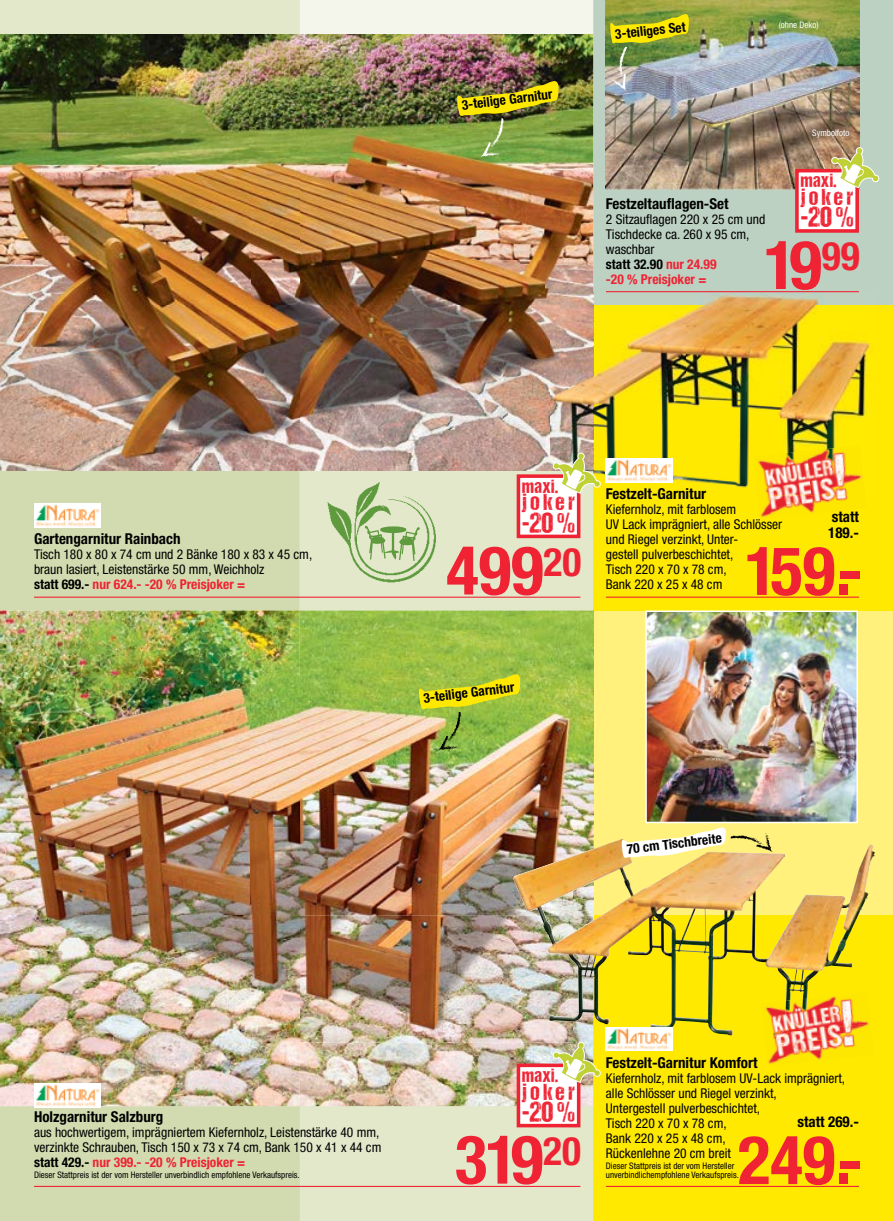
<style>
.page{position:relative;width:893px;height:1221px;background:#fff}
.page>*{position:absolute;margin:0;border:0;box-sizing:border-box;transform-origin:0 0}
.t1{font:700 condensed 67.5px "Helvetica Neue LT Pro";color:#ef2333}
.t2{font:29.4px "DCC Ash";color:#ef2333}
.t3{font:23.1px "DCC Ash";letter-spacing:.16em;color:#ef2333}
.t4{font:18.75px "DCC Ash";letter-spacing:.03em;color:#ef2333}
.t5{font:700 condensed 15px/16.5px "Helvetica Neue LT Pro";color:#000}
.t6{font:condensed 13.5px/15px "Helvetica Neue LT Pro";color:#000}
.t7{font:700 condensed 13.5px "Helvetica Neue LT Pro";color:#000}
.t8{font:condensed 9px/9px "Helvetica Neue LT Pro";color:#000}
.t9{font:condensed 9px "Helvetica Neue LT Pro";color:#fff}
.s1{font-weight:700}
.s2{font-weight:700;color:#ef2333}
</style>
<div class="page">
<div style="left:300px;top:0;width:293px;height:34px;background:#f5f6eb"></div>
<div style="left:300px;top:1106px;width:293px;height:114px;background:#e3e8cb"></div>
<div style="left:0;top:0;width:300px;height:34px;background:#e3e8cb"></div>
<div style="left:0;top:470px;width:300px;height:140px;background:#d2dbb0"></div>
<div style="left:0;top:1106px;width:300px;height:114px;background:#d2dbb0"></div>
<div style="left:593px;top:0;width:300px;height:305px;background:#bdd1c3"></div>
<svg style="left:594px;top:610px;width:299px;height:305px;background:#f8e378"></svg>
<div style="left:593px;top:305px;width:300px;height:305px;background:#ffe900"></div>
<div style="left:593px;top:915px;width:300px;height:305px;background:#ffe900"></div>
<img style="left:648px;top:613px;width:207px;height:207px">
<div style="left:645px;top:610px;width:213px;height:213px;border:2px solid #fff"></div>
<hr style="left:34px;top:1185px;width:546px;height:1px;background:#ef2333">
<hr style="left:34px;top:596px;width:546px;height:1px;background:#ef2333">
<img style="left:0;top:34px;width:593px;height:271px">
<img style="left:0;top:305px;width:551px;height:165px">
<img style="left:457px;top:81px;width:102px;height:76px">
<img style="left:300px;top:610px;width:293px;height:228px">
<img style="left:300px;top:1021px;width:293px;height:85px">
<img style="left:0;top:610px;width:300px;height:101px">
<img style="left:0;top:711px;width:6px;height:204px">
<img style="left:0;top:915px;width:300px;height:191px">
<img style="left:593px;top:610px;width:1px;height:238px">
<img style="left:6px;top:679px;width:567px;height:363px">
<img style="left:419px;top:674px;width:101px;height:77px">
<img style="left:606px;top:0;width:254px;height:189px">
<img style="left:610px;top:14px;width:79px;height:78px">
<img style="left:551px;top:292px;width:323px;height:196px">
<img style="left:593px;top:305px;width:281px;height:1px">
<img style="left:593px;top:305px;width:1px;height:165px">
<hr style="left:606px;top:1185px;width:253px;height:1px;background:#ef2333">
<hr style="left:606px;top:596px;width:253px;height:1px;background:#ef2333">
<img style="left:513px;top:838px;width:109px;height:183px">
<img style="left:765px;top:992px;width:104px;height:31px">
<img style="left:768px;top:1023px;width:101px;height:41px">
<img style="left:773px;top:998px;width:64px;height:44px">
<img style="left:760px;top:496px;width:88px;height:21px">
<img style="left:754px;top:451px;width:53px;height:45px">
<img style="left:807px;top:445px;width:58px;height:51px">
<hr style="left:606px;top:291px;width:253px;height:1px;background:#ef2333">
<img style="left:34px;top:1083px;width:67px;height:24px">
<img style="left:34px;top:504px;width:66px;height:23px">
<img style="left:606px;top:1026px;width:67px;height:24px">
<img style="left:606px;top:458px;width:67px;height:24px">
<svg style="left:622px;top:827px;width:151px;height:30px"></svg>
<svg style="left:793px;top:147px;width:87px;height:87px"></svg>
<img style="left:515px;top:1041px;width:86px;height:87px">
<svg style="left:300px;top:452px;width:301px;height:158px;background:#dad9b7"></svg>
<p class="t7" style="left:461px;top:97px;width:93px;rotate:-7deg">3-teilige Garnitur</p>
<p class="t7" style="left:614px;top:27px;width:72px;rotate:-6deg">3-teiliges Set</p>
<p class="t9" style="left:779px;top:20px;width:41px">(ohne Deko)</p>
<p class="t9" style="left:812px;top:128px;width:39px">Symbolfoto</p>
<h3 class="t4" style="left:801px;top:171px;width:37px">maxi.</h3>
<h3 class="t3" style="left:801px;top:184px;width:54px">joker</h3>
<h2 class="t2" style="left:801px;top:201px;width:54px">-20 %</h2>
<p class="t5" style="left:606px;top:195px;width:124px">Festzeltauflagen-Set</p>
<p class="t6" style="left:606px;top:211px;width:161px">2 Sitzauflagen 220 x 25 cm und<br>Tischdecke ca. 260 x 95 cm, waschbar<br><span class="s1">statt 32.90</span> <span class="s2">nur 24.99<br>-20 % Preisjoker =</span></p>
<h1 class="t1" style="left:764px;top:226px;width:97px">19<sup>99</sup></h1>
<h3 class="t4" style="left:522px;top:476px;width:37px">maxi.</h3>
<h3 class="t3" style="left:522px;top:490px;width:54px">joker</h3>
<h2 class="t2" style="left:522px;top:507px;width:54px">-20 %</h2>
<p class="t5" style="left:34px;top:530px;width:148px">Gartengarnitur Rainbach</p>
<p class="t6" style="left:34px;top:546px;width:280px">Tisch 180 x 80 x 74 cm und 2 Bänke 180 x 83 x 45 cm, braun lasiert, Leistenstärke 50 mm, Weichholz<br><span class="s1">statt 699.-</span> <span class="s2">nur 624.- -20 % Preisjoker =</span></p>
<h1 class="t1" style="left:446px;top:531px;width:136px">499<sup>20</sup></h1>
<p class="t5" style="left:606px;top:485px;width:102px">Festzelt-Garnitur</p>
<p class="t6" style="left:606px;top:501px;width:178px">Kiefernholz, mit farblosem<br>UV Lack imprägniert, alle Schlösser und Riegel verzinkt, Unter-<br>gestell pulverbeschichtet,<br>Tisch 220 x 70 x 78 cm,<br>Bank 220 x 25 x 48 cm</p>
<p class="t5" style="left:828px;top:508px;width:32px">statt<br>189.-</p>
<h1 class="t1" style="left:745px;top:532px;width:119px">159.-</h1>
<p class="t7" style="left:423px;top:690px;width:93px;rotate:-7deg">3-teilige Garnitur</p>
<p class="t7" style="left:626px;top:841px;width:97px;rotate:-7deg">70 cm Tischbreite</p>
<p class="t5" style="left:34px;top:1108px;width:131px">Holzgarnitur Salzburg</p>
<p class="t6" style="left:34px;top:1124px;width:349px">aus hochwertigem, imprägniertem Kiefernholz, Leistenstärke 40 mm, verzinkte Schrauben, Tisch 150 x 73 x 74 cm, Bank 150 x 41 x 44 cm <span class="s1">statt 429.-</span> <span class="s2">nur 399.- -20 % Preisjoker =</span></p>
<p class="t8" style="left:34px;top:1170px;width:267px">Dieser Stattpreis ist der vom Hersteller unverbindlich empfohlene Verkaufspreis.</p>
<h3 class="t4" style="left:522px;top:1065px;width:37px">maxi.</h3>
<h3 class="t3" style="left:522px;top:1079px;width:54px">joker</h3>
<h2 class="t2" style="left:522px;top:1095px;width:54px">-20 %</h2>
<h1 class="t1" style="left:455px;top:1120px;width:128px">319<sup>20</sup></h1>
<p class="t5" style="left:606px;top:1054px;width:153px">Festzelt-Garnitur Komfort</p>
<p class="t6" style="left:606px;top:1070px;width:241px">Kiefernholz, mit farblosem UV-Lack imprägniert, alle Schlösser und Riegel ver zinkt,<br>Untergestell pulverbeschichtet,<br>Tisch 220 x 70 x 78 cm,<br>Bank 220 x 25 x 48 cm,<br>Rückenlehne 20 cm breit</p>
<p class="t8" style="left:606px;top:1161px;width:134px">Dieser Stattpreis ist der vom Hersteller unverbindlichempfohlene Verkaufspreis.</p>
<p class="t5" style="left:797px;top:1113px;width:63px">statt 269.-</p>
<h1 class="t1" style="left:738px;top:1121px;width:126px">249.-</h1>
</div>
